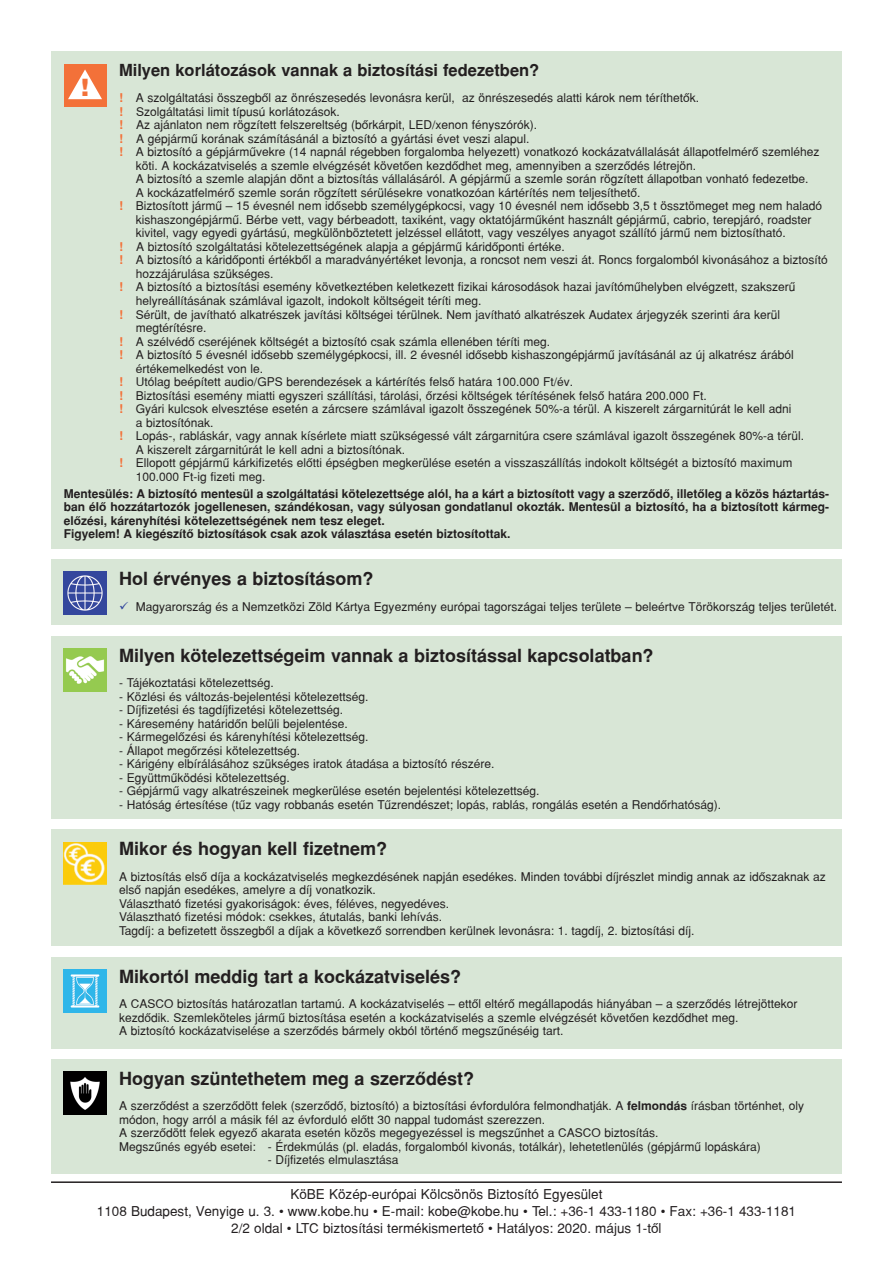
<style>
.page{position:relative;width:893px;height:1263px;background:#fff}
.page>*{position:absolute;margin:0;border:0;box-sizing:border-box;transform-origin:0 0}
.t1{font:900 24px "H Switzerland";color:#f37139}
.t2{font:700 18px "H Helvetica";color:#231f20}
.t3{font:700 16.5px "H Helvetica";color:#231f20}
.t4{font:13.5px/17.2px "H Helvetica";color:#231f20;text-align:center}
.t5{font:12px/13.5px "H Helvetica";color:#231f20}
.t6{font:700 12px/13.5px "H Helvetica";color:#231f20}
.s1{font-weight:700;color:#f37139}
.s2{color:#32479d}
.s3{font-weight:700}
</style>
<div class="page">
<hr style="left:51px;top:1181px;width:791px;height:2px;background:#231f20">
<div style="left:51px;top:559px;width:791px;height:66px;background:#d8e6d6"></div>
<img style="left:64px;top:572px;width:42px;height:42px">
<div style="left:51px;top:636px;width:791px;height:183px;background:#d8e6d6"></div>
<img style="left:64px;top:648px;width:42px;height:43px">
<div style="left:51px;top:829px;width:791px;height:117px;background:#d8e6d6"></div>
<img style="left:64px;top:842px;width:42px;height:42px">
<div style="left:51px;top:957px;width:791px;height:91px;background:#d8e6d6"></div>
<img style="left:64px;top:969px;width:42px;height:43px">
<div style="left:51px;top:1059px;width:791px;height:115px;background:#d8e6d6"></div>
<img style="left:64px;top:1071px;width:42px;height:43px">
<div style="left:51px;top:51px;width:791px;height:498px;background:#d8e6d6"></div>
<div style="left:64px;top:64px;width:42px;height:42px;background:#f37139"></div>
<svg style="left:68px;top:69px;width:34px;height:30px"></svg>
<h1 class="t1" style="left:81px;top:72px;width:9px">!</h1>
<h3 class="t3" style="left:119px;top:63px;width:422px">Milyen korlátozások vannak a biztosítási fedezetben?</h3>
<p class="t5" style="left:119px;top:92px;width:582px"><span class="s1">!</span> A szolgáltatási összegbôl az önrészesedés levonásra kerül, az önrészesedés alatti károk nem téríthetôk.</p>
<p class="t5" style="left:119px;top:106px;width:222px"><span class="s1">!</span> Szolgáltatási limit típusú korlátozások.</p>
<p class="t5" style="left:119px;top:119px;width:420px"><span class="s1">!</span> Az ajánlaton nem rögzített felszereltség (bôrkárpit, LEd/xenon fényszórók).</p>
<p class="t5" style="left:119px;top:133px;width:412px"><span class="s1">!</span> A gépjármû korának számításánál a biztosító a gyártási évet veszi alapul.</p>
<p class="t5" style="left:119px;top:146px;width:702px"><span class="s1">!</span> A biztosító a gépjármûvekre (14 napnál régebben forgalomba helyezett) vonatkozó kockázatvállalását állapotfelmérô szemléhez</p>
<p class="t5" style="left:136px;top:160px;width:562px">köti. A kockázatviselés a szemle elvégzését követôen kezdôdhet meg, amennyiben a szerzôdés létrejön.</p>
<p class="t5" style="left:136px;top:173px;width:674px">A biztosító a szemle alapján dönt a biztosítás vállalásáról. A gépjármû a szemle során rögzített állapotban vonható fedezetbe.</p>
<p class="t5" style="left:136px;top:187px;width:506px">A kockázatfelmérô szemle során rögzített sérülésekre vonatkozóan kártérítés nem teljesíthetô.</p>
<p class="t5" style="left:119px;top:200px;width:705px"><span class="s1">!</span> Biztosított jármû – 15 évesnél nem idôsebb személygépkocsi, vagy 10 évesnél nem idôsebb 3,5 t össztömeget meg nem haladó</p>
<p class="t5" style="left:136px;top:214px;width:677px">kishaszongépjármû. Bérbe vett, vagy bérbeadott, taxiként, vagy oktatójármûként használt gépjármû, cabrio, terepjáró, roadster</p>
<p class="t5" style="left:136px;top:227px;width:651px">kivitel, vagy egyedi gyártású, megkülönböztetett jelzéssel ellátott, vagy veszélyes anyagot szállító jármû nem biztosítható.</p>
<p class="t5" style="left:119px;top:241px;width:447px"><span class="s1">!</span> A biztosító szolgáltatási kötelezettségének alapja a gépjármû káridôponti értéke.</p>
<p class="t5" style="left:119px;top:254px;width:710px"><span class="s1">!</span> A biztosító a káridôponti értékbôl a maradványértéket levonja, a roncsot nem veszi át. Roncs forgalomból kivonásához a biztosító</p>
<p class="t5" style="left:136px;top:268px;width:139px">hozzájárulása szükséges.</p>
<p class="t5" style="left:119px;top:281px;width:678px"><span class="s1">!</span> A biztosító a biztosítási esemény következtében keletkezett fizikai károsodások hazai javítómûhelyben elvégzett, szakszerû</p>
<p class="t5" style="left:136px;top:295px;width:347px">helyreállításának számlával igazolt, indokolt költségeit téríti meg.</p>
<p class="t5" style="left:119px;top:308px;width:662px"><span class="s1">!</span> Sérült, de javítható alkatrészek javítási költségei térülnek. Nem javítható alkatrészek Audatex árjegyzék szerinti ára kerül</p>
<p class="t5" style="left:136px;top:322px;width:72px">megtérítésre.</p>
<p class="t5" style="left:119px;top:335px;width:432px"><span class="s1">!</span> A szélvédô cseréjének költségét a biztosító csak számla ellenében téríti meg.</p>
<p class="t5" style="left:119px;top:349px;width:676px"><span class="s1">!</span> A biztosító 5 évesnél idôsebb személygépkocsi, ill. 2 évesnél idôsebb kishaszongépjármû javításánál az új alkatrész árából</p>
<p class="t5" style="left:136px;top:362px;width:129px">értékemelkedést von le.</p>
<p class="t5" style="left:119px;top:376px;width:456px"><span class="s1">!</span> Utólag beépített audio/GPS berendezések a kártérítés felsô határa 100.000 Ft/év.</p>
<p class="t5" style="left:119px;top:389px;width:589px"><span class="s1">!</span> Biztosítási esemény miatti egyszeri szállítási, tárolási, ôrzési költségek térítésének felsô határa 200.000 Ft.</p>
<p class="t5" style="left:119px;top:403px;width:674px"><span class="s1">!</span> Gyári kulcsok elvesztése esetén a zárcsere számlával igazolt összegének 50%-a térül. A kiszerelt zárgarnitúrát le kell adni</p>
<p class="t5" style="left:136px;top:416px;width:79px">a biztosítónak.</p>
<p class="t5" style="left:119px;top:430px;width:686px"><span class="s1">!</span> Lopás-, rabláskár, vagy annak kísérlete miatt szükségessé vált zárgarnitúra csere számlával igazolt összegének 80%-a térül.</p>
<p class="t5" style="left:136px;top:443px;width:271px">A kiszerelt zárgarnitúrát le kell adni a biztosítónak.</p>
<p class="t5" style="left:119px;top:457px;width:675px"><span class="s1">!</span> Ellopott gépjármû kárkifizetés elôtti épségben megkerülése esetén a visszaszállítás indokolt költségét a biztosító maximum</p>
<p class="t5" style="left:136px;top:470px;width:131px">100.000 Ft-ig fizeti meg.</p>
<p class="t6" style="left:64px;top:488px;width:767px">Mentesülés: a biztosító mentesül a szolgáltatási kötelezettsége alól, ha a kárt a biztosított vagy a szerzôdô, illetôleg a közös háztartás&shy;ban élô hozzátartozók jogellenesen, szándékosan, vagy súlyosan gondatlanul okozták. Mentesül a biztosító, ha a biztosított kármeg&shy;elôzési, kárenyhítési kötelezettségének nem tesz eleget.<br>Figyelem! a kiegészítô biztosítások csak azok választása esetén biztosítottak.</p>
<h2 class="t2" style="left:119px;top:571px;width:256px">Hol érvényes a biztosításom?</h2>
<p class="t5" style="left:119px;top:601px;width:720px"><span class="s2">✓</span> Magyarország és a Nemzetközi Zöld Kártya Egyezmény európai tagországai teljes területe – beleértve Törökország teljes területét.</p>
<h2 class="t2" style="left:119px;top:648px;width:536px">Milyen kötelezettségeim vannak a biztosítással kapcsolatban?</h2>
<p class="t5" style="left:119px;top:677px;width:156px">- Tájékoztatási kötelezettség.</p>
<p class="t5" style="left:119px;top:691px;width:251px">- Közlési és változás-bejelentési kötelezettség.</p>
<p class="t5" style="left:119px;top:704px;width:226px">- díjfizetési és tagdíjfizetési kötelezettség.</p>
<p class="t5" style="left:119px;top:718px;width:230px">- Káresemény határidôn belüli bejelentése.</p>
<p class="t5" style="left:119px;top:731px;width:251px">- Kármegelôzési és kárenyhítési kötelezettség.</p>
<p class="t5" style="left:119px;top:745px;width:183px">- Állapot megôrzési kötelezettség.</p>
<p class="t5" style="left:119px;top:758px;width:377px">- Kárigény elbírálásához szükséges iratok átadása a biztosító részére.</p>
<p class="t5" style="left:119px;top:772px;width:172px">- Együttmûködési kötelezettség.</p>
<p class="t5" style="left:119px;top:785px;width:422px">- Gépjármû vagy alkatrészeinek megkerülése esetén bejelentési kötelezettség.</p>
<p class="t5" style="left:119px;top:799px;width:604px">- Hatóság értesítése (tûz vagy robbanás esetén Tûzrendészet; lopás, rablás, rongálás esetén a Rendôrhatóság).</p>
<h2 class="t2" style="left:119px;top:841px;width:270px">Mikor és hogyan kell fizetnem?</h2>
<p class="t5" style="left:119px;top:871px;width:708px">A biztosítás elsô díja a kockázatviselés megkezdésének napján esedékes. Minden további díjrészlet mindig annak az idôszaknak az elsô napján esedékes, amelyre a díj vonatkozik.<br>Választható fizetési gyakoriságok: éves, féléves, negyedéves.<br>Választható fizetési módok: csekkes, átutalás, banki lehívás.<br>Tagdíj: a befizetett összegbôl a díjak a következô sorrendben kerülnek levonásra: 1. tagdíj, 2. biztosítási díj.</p>
<h2 class="t2" style="left:119px;top:969px;width:344px">Mikortól meddig tart a kockázatviselés?</h2>
<p class="t5" style="left:119px;top:998px;width:680px">A CASCo biztosítás határozatlan tartamú. A kockázatviselés – ettôl eltérô megállapodás hiányában – a szerzôdés létrejöttekor kezdôdik. Szemleköteles jármû biztosítása esetén a kockázatviselés a szemle elvégzését követôen kezdôdhet meg.<br>A biztosító kockázatviselése a szerzôdés bármely okból történô megszûnéséig tart.</p>
<h2 class="t2" style="left:119px;top:1071px;width:356px">Hogyan szüntethetem meg a szerzôdést?</h2>
<p class="t5" style="left:119px;top:1100px;width:687px">A szerzôdést a szerzôdött felek (szerzôdô, biztosító) a biztosítási évfordulóra felmondhatják. A <span class="s3">felmondás</span> írásban történhet, oly módon, hogy arról a másik fél az évforduló elôtt 30 nappal tudomást szerezzen.<br>A szerzôdött felek egyezô akarata esetén közös megegyezéssel is megszûnhet a CASCo biztosítás.<br>Megszûnés egyéb esetei: - Érdekmúlás (pl. eladás, forgalomból kivonás, totálkár), lehetetlenülés (gépjármû lopáskára)</p>
<p class="t5" style="left:268px;top:1154px;width:132px">- díjfizetés elmulasztása</p>
<p class="t4" style="left:97px;top:1186px;width:701px">KöBE Közép-európai Kölcsönös Biztosító Egyesület<br>1108 Budapest, Venyige u. 3. • www.kobe.hu • E-mail: kobe@kobe.hu • Tel.: +36-1 433-1180 • Fax: +36-1 433-1181<br>2/2 oldal • LTC biztosítási termékismertetô • Hatályos: 2020. május 1-tôl</p>
</div>
